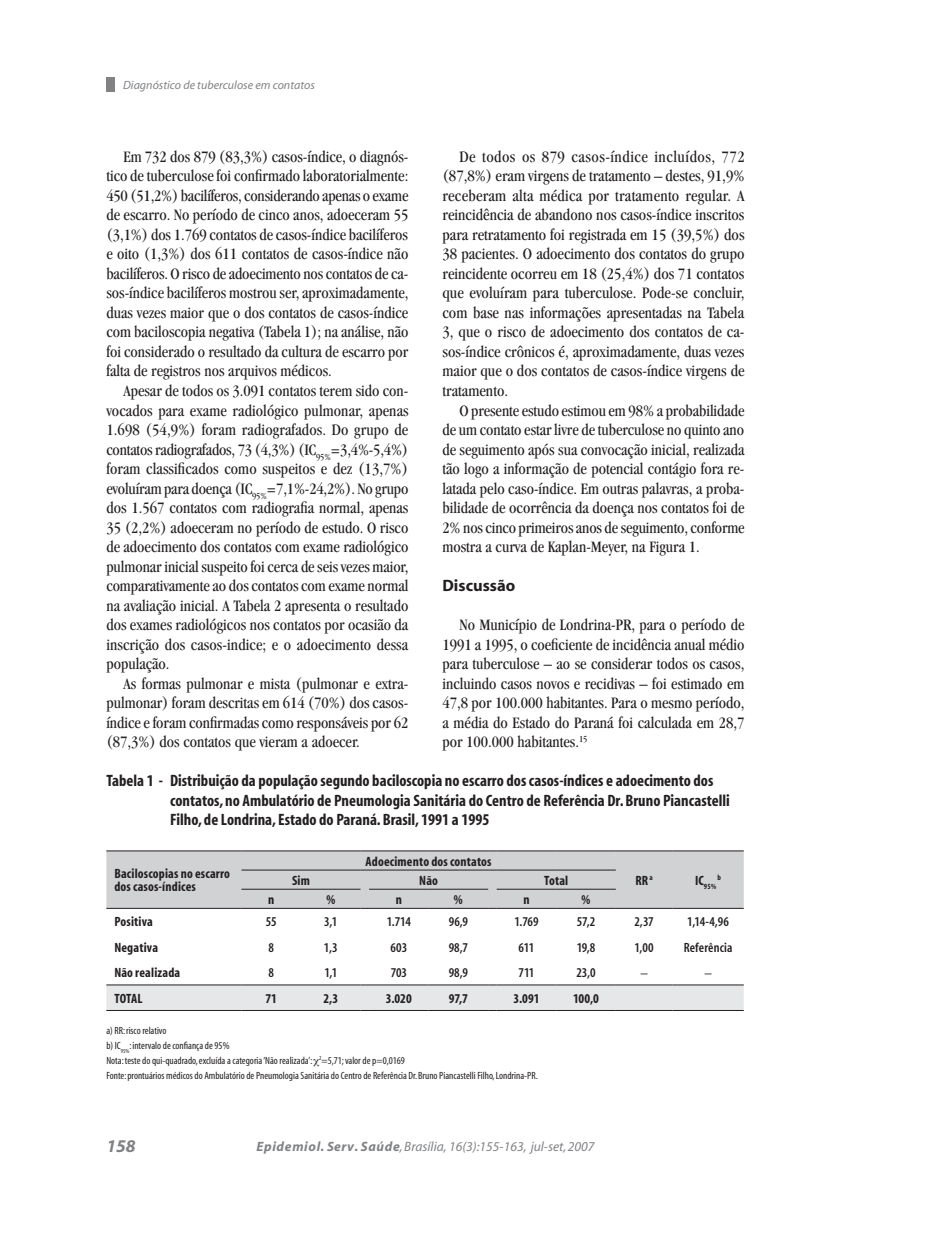
<style>
.page{position:relative;width:936px;height:1234px;background:#fff}
.page>*{position:absolute;margin:0;border:0;box-sizing:border-box;transform-origin:0 0}
.t1{font:italic 700 18px "Myriad";color:#808285}
.t2{font:condensed 16.5px/19.5px "Garamond";color:#231f20;text-align:justify}
.t3{font:700 condensed 16.5px/19.5px "Myriad";color:#231f20}
.t4{font:700 16.5px "Myriad";color:#231f20}
.t5{font:700 condensed 13.5px/13.5px "Myriad";letter-spacing:.01em;color:#231f20}
.t6{font:600 condensed 13.5px "Myriad";color:#231f20}
.t7{font:italic 13.5px "Myriad";color:#808285}
.t8{font:condensed 13.5px "Garamond";color:#231f20}
.t9{font:italic 12px "Myriad";color:#808285}
.t10{font:condensed 10.5px/14.7px "Myriad";color:#231f20}
.t11{font:700 condensed 7.8px "Myriad";color:#231f20}
.s1{font-weight:700}
</style>
<div class="page">
<div style="left:106px;top:77px;width:9px;height:14px;background:#808285"></div>
<svg style="left:106px;top:850px;width:637px;height:58px;background:#cbcbcd"></svg>
<hr style="left:496px;top:869px;width:60px;height:1px;background:#231f20">
<hr style="left:556px;top:869px;width:59px;height:1px;background:#231f20">
<hr style="left:241px;top:888px;width:60px;height:1px;background:#231f20">
<hr style="left:301px;top:888px;width:59px;height:1px;background:#231f20">
<hr style="left:369px;top:888px;width:59px;height:1px;background:#231f20">
<hr style="left:428px;top:888px;width:60px;height:1px;background:#231f20">
<hr style="left:496px;top:888px;width:60px;height:1px;background:#231f20">
<hr style="left:556px;top:888px;width:59px;height:1px;background:#231f20">
<div style="left:106px;top:984px;width:637px;height:26px;background:#e6e7e9"></div>
<hr style="left:496px;top:984px;width:60px;height:1px;background:#231f20">
<hr style="left:556px;top:984px;width:59px;height:1px;background:#231f20">
<hr style="left:615px;top:984px;width:57px;height:1px;background:#231f20">
<hr style="left:672px;top:984px;width:71px;height:1px;background:#231f20">
<p class="t9" style="left:123px;top:79px;width:193px">Diagnóstico de tuberculose em contatos</p>
<p class="t2" style="left:106px;top:147px;width:304px;text-indent:17px">Em 732 dos 879 (83,3%) casos-índice, o diagnós&shy;tico de tuberculose foi confirmado laboratorialmente:<br>450 (51,2%) bacilíferos, considerando apenas o exame de escarro. No período de cinco anos, adoeceram 55 (3,1%) dos 1.769 contatos de casos-índice bacilíferos e oito (1,3%) dos 611 contatos de casos-índice não bacilíferos. O risco de adoecimento nos contatos de ca&shy;sos-índice bacilíferos mostrou ser, aproximadamente, duas vezes maior que o dos contatos de casos-índice com baciloscopia negativa (Tabela 1); na análise, não foi considerado o resultado da cultura de escarro por falta de registros nos arquivos médicos.</p>
<p class="t2" style="left:106px;top:381px;width:304px;text-indent:17px">Apesar de todos os 3.091 contatos terem sido con&shy;vocados para exame radiológico pulmonar, apenas 1.698 (54,9%) foram radiografados. Do grupo de contatos radiografados, 73 (4,3%) (IC<sub>95%</sub>=3,4%-5,4%) foram classificados como suspeitos e dez (13,7%) evoluíram para doença (IC<sub>95%</sub>=7,1%-24,2%). No grupo dos 1.567 contatos com radiografia normal, apenas 35 (2,2%) adoeceram no período de estudo. O risco de adoecimento dos contatos com exame radiológico pulmonar inicial suspeito foi cerca de seis vezes maior, comparativamente ao dos contatos com exame normal na avaliação inicial. A Tabela 2 apresenta o resultado dos exames radiológicos nos contatos por ocasião da inscrição dos casos-indice; e o adoecimento dessa população.</p>
<p class="t2" style="left:106px;top:673px;width:303px;text-indent:17px">As formas pulmonar e mista (pulmonar e extra&shy;pulmonar) foram descritas em 614 (70%) dos casos&shy;índice e foram confirmadas como responsáveis por 62 (87,3%) dos contatos que vieram a adoecer.</p>
<p class="t2" style="left:442px;top:147px;width:304px;text-indent:17px">De todos os 879 casos-índice incluídos, 772 (87,8%) eram virgens de tratamento – destes, 91,9% receberam alta médica por tratamento regular. A reincidência de abandono nos casos-índice inscritos para retratamento foi registrada em 15 (39,5%) dos 38 pacientes. O adoecimento dos contatos do grupo reincidente ocorreu em 18 (25,4%) dos 71 contatos que evoluíram para tuberculose. Pode-se concluir, com base nas informações apresentadas na Tabela 3, que o risco de adoecimento dos contatos de ca&shy;sos-índice crônicos é, aproximadamente, duas vezes maior que o dos contatos de casos-índice virgens de tratamento.</p>
<p class="t2" style="left:442px;top:400px;width:304px;text-indent:17px">O presente estudo estimou em 98% a probabilidade de um contato estar livre de tuberculose no quinto ano de seguimento após sua convocação inicial, realizada tão logo a informação de potencial contágio fora re&shy;latada pelo caso-índice. Em outras palavras, a proba&shy;bilidade de ocorrência da doença nos contatos foi de 2% nos cinco primeiros anos de seguimento, conforme mostra a curva de Kaplan-Meyer, na Figura 1.</p>
<p class="t4" style="left:442px;top:577px;width:74px">Discussão</p>
<p class="t2" style="left:442px;top:615px;width:303px;text-indent:17px">No Município de Londrina-PR, para o período de 1991 a 1995, o coeficiente de incidência anual médio para tuberculose – ao se considerar todos os casos, incluindo casos novos e recidivas – foi estimado em 47,8 por 100.000 habitantes. Para o mesmo período, a média do Estado do Paraná foi calculada em 28,7 por 100.000 habitantes.<sup>15</sup></p>
<p class="t3" style="left:170px;top:771px;width:561px;text-indent:-64px">Tabela 1 - Distribuição da população segundo baciloscopia no escarro dos casos-índices e adoecimento dos contatos, no Ambulatório de Pneumologia Sanitária do Centro de Referência Dr. Bruno Piancastelli<br>Filho, de Londrina, Estado do Paraná. Brasil, 1991 a 1995</p>
<p class="t5" style="left:114px;top:867px;width:117px">Baciloscopias no escarro dos casos-índices</p>
<p class="t5" style="left:365px;top:854px;width:127px">Adoecimento dos contatos</p>
<p class="t5" style="left:292px;top:873px;width:19px">Sim</p>
<p class="t5" style="left:419px;top:873px;width:20px">Não</p>
<p class="t5" style="left:544px;top:873px;width:26px">Total</p>
<p class="t5" style="left:268px;top:892px;width:8px">n</p>
<p class="t5" style="left:326px;top:892px;width:10px">%</p>
<p class="t5" style="left:396px;top:892px;width:8px">n</p>
<p class="t5" style="left:454px;top:892px;width:10px">%</p>
<p class="t5" style="left:523px;top:892px;width:8px">n</p>
<p class="t5" style="left:581px;top:892px;width:10px">%</p>
<p class="t5" style="left:635px;top:873px;width:19px">RR <sup>a</sup></p>
<p class="t11" style="left:695px;top:882px;width:22px"><sup>IC</sup>95%</p>
<p class="t11" style="left:717px;top:873px;width:5px">b</p>
<p class="t5" style="left:114px;top:915px;width:40px">Positiva</p>
<p class="t6" style="left:266px;top:914px;width:12px">55</p>
<p class="t6" style="left:324px;top:914px;width:15px">3,1</p>
<p class="t6" style="left:387px;top:914px;width:26px">1.714</p>
<p class="t6" style="left:448px;top:914px;width:21px">96,9</p>
<p class="t6" style="left:514px;top:914px;width:26px">1.769</p>
<p class="t6" style="left:576px;top:914px;width:20px">57,2</p>
<p class="t6" style="left:634px;top:914px;width:21px">2,37</p>
<p class="t6" style="left:687px;top:914px;width:43px">1,14-4,96</p>
<p class="t5" style="left:114px;top:940px;width:45px">Negativa</p>
<p class="t6" style="left:268px;top:940px;width:7px">8</p>
<p class="t6" style="left:324px;top:940px;width:15px">1,3</p>
<p class="t6" style="left:390px;top:940px;width:18px">603</p>
<p class="t6" style="left:448px;top:940px;width:21px">98,7</p>
<p class="t6" style="left:518px;top:940px;width:17px">611</p>
<p class="t6" style="left:576px;top:940px;width:20px">19,8</p>
<p class="t6" style="left:634px;top:940px;width:21px">1,00</p>
<p class="t6" style="left:683px;top:940px;width:50px">Referência</p>
<p class="t5" style="left:114px;top:966px;width:67px">Não realizada</p>
<p class="t6" style="left:268px;top:965px;width:7px">8</p>
<p class="t6" style="left:324px;top:965px;width:14px">1,1</p>
<p class="t6" style="left:390px;top:965px;width:18px">703</p>
<p class="t6" style="left:448px;top:965px;width:21px">98,9</p>
<p class="t6" style="left:518px;top:965px;width:17px">711</p>
<p class="t6" style="left:576px;top:965px;width:21px">23,0</p>
<p class="t8" style="left:640px;top:965px;width:8px">–</p>
<p class="t8" style="left:704px;top:965px;width:8px">–</p>
<p class="t5" style="left:114px;top:991px;width:30px">TOTAL</p>
<p class="t5" style="left:265px;top:991px;width:13px">71</p>
<p class="t5" style="left:323px;top:991px;width:16px">2,3</p>
<p class="t5" style="left:386px;top:991px;width:27px">3.020</p>
<p class="t5" style="left:449px;top:991px;width:21px">97,7</p>
<p class="t5" style="left:513px;top:991px;width:27px">3.091</p>
<p class="t5" style="left:573px;top:991px;width:27px">100,0</p>
<p class="t10" style="left:106px;top:1023px;width:433px">a) RR: risco relativo<br>b) IC<sub>95%</sub>: intervalo de confiança de 95%<br>Nota: teste do qui-quadrado, excluída a categoria ‘Não realizada’: <sup>2</sup>=5,71; valor de p=0,0169<br>Fonte: prontuários médicos do Ambulatório de Pneumologia Sanitária do Centro de Referência Dr. Bruno Piancastelli Filho, Londrina-PR.</p>
<p class="t1" style="left:106px;top:1136px;width:31px">158</p>
<p class="t7" style="left:256px;top:1138px;width:339px"><span class="s1">Epidemiol. Serv. Saúde</span>, Brasília, 16(3):155-163, jul-set, 2007</p>
</div>
